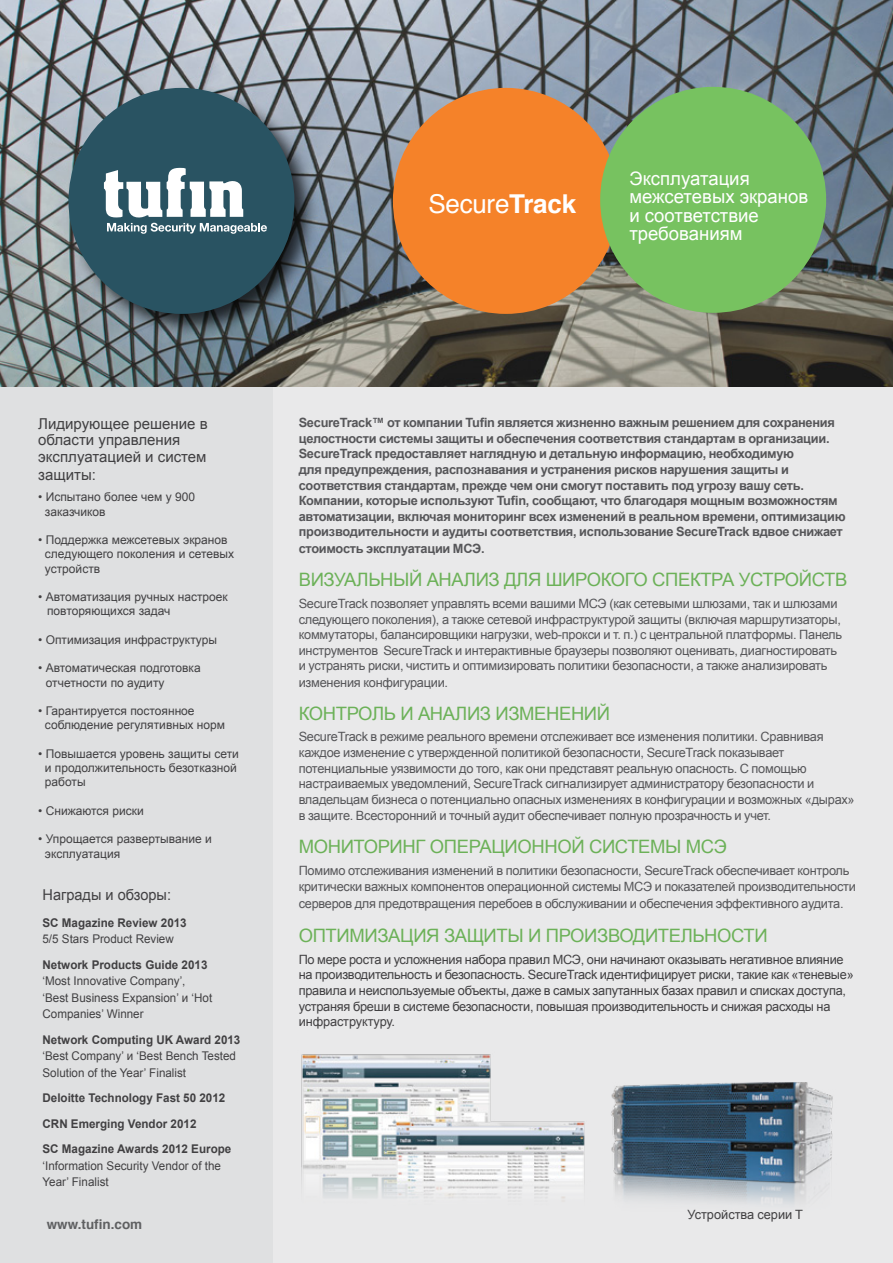
<style>
.page{position:relative;width:893px;height:1263px;background:#e9e9ea}
.page>*{position:absolute;margin:0;border:0;box-sizing:border-box;transform-origin:0 0}
.t1{font:25.95px "Helvetica";letter-spacing:-.01em;color:#fff}
.t2{font:18.6px/18.6px "Arial";color:#fff}
.t3{font:18.45px "Arial";letter-spacing:-.02em;color:#6cb158}
.t4{font:15px/16.5px "Arial";color:#414042}
.t5{font:700 13.5px "Helvetica";color:#5f6062}
.t6{font:12.75px/15.6px "Arial";letter-spacing:-.02em;color:#565659}
.t7{font:700 12.75px/15.6px "Arial";letter-spacing:-.02em;color:#565659}
.t8{font:12.75px/15.6px "Arial";letter-spacing:-.02em;color:#414042}
.t9{font:12.75px "Arial";color:#414042}
.t10{font:12px/14.2px "Arial";color:#414042}
.t11{font:700 12px/25.5px "Arial";color:#414042}
.s1{font-weight:700}
</style>
<div class="page">
<img style="left:0;top:0;width:893px;height:387px">
<div style="left:393px;top:88px;width:226px;height:226px;background:#f58229;border-radius:50%"></div>
<div style="left:600px;top:87px;width:226px;height:226px;background:#77c260;border-radius:50%"></div>
<div style="left:65px;top:84px;width:254px;height:254px;background:#000;opacity:.75"></div>
<div style="left:68px;top:88px;width:226px;height:226px;background:#295362;border-radius:50%"></div>
<svg style="left:104px;top:168px;width:163px;height:66px"></svg>
<div style="left:0;top:387px;width:272px;height:876px;background:#dfe0e1"></div>
<img style="left:301px;top:1054px;width:284px;height:144px">
<img style="left:611px;top:1082px;width:222px;height:122px">
<h1 class="t1" style="left:428px;top:184px;width:149px">Secure<span class="s1">Track</span></h1>
<h2 class="t2" style="left:629px;top:169px;width:180px">Эксплуатация межсетевых экранов и соответствие требованиям</h2>
<p class="t4" style="left:38px;top:415px;width:171px">Лидирующее решение в области управления эксплуатацией и систем</p>
<p class="t4" style="left:38px;top:466px;width:59px">защиты:</p>
<p class="t10" style="left:45px;top:490px;width:152px;text-indent:-7px">• Испытано более чем у 900 заказчиков</p>
<p class="t10" style="left:45px;top:533px;width:191px;text-indent:-7px">• Поддержка межсетевых экранов следующего поколения и сетевых устройств</p>
<p class="t10" style="left:47px;top:590px;width:182px;text-indent:-9px">• Автоматизация ручных настроек повторяющихся задач</p>
<p class="t10" style="left:38px;top:633px;width:180px">• Оптимизация инфраструктуры</p>
<p class="t10" style="left:46px;top:661px;width:156px;text-indent:-8px">• Автоматическая подготовка отчетности по аудиту</p>
<p class="t10" style="left:45px;top:704px;width:182px;text-indent:-7px">• Гарантируется постоянное соблюдение регулятивных норм</p>
<p class="t10" style="left:45px;top:747px;width:195px;text-indent:-7px">• Повышается уровень защиты сети и продолжительность безотказной работы</p>
<p class="t10" style="left:38px;top:804px;width:107px">• Снижаются риски</p>
<p class="t10" style="left:45px;top:832px;width:168px;text-indent:-7px">• Упрощается развертывание и эксплуатация</p>
<p class="t4" style="left:43px;top:886px;width:130px">Награды и обзоры:</p>
<p class="t11" style="left:43px;top:910px;width:146px">SC Magazine Review 2013</p>
<p class="t10" style="left:43px;top:932px;width:133px">5/5 Stars Product Review</p>
<p class="t11" style="left:43px;top:952px;width:166px">Network Products Guide 2013</p>
<p class="t10" style="left:43px;top:973px;width:171px;line-height:16.5px">‘Most Innovative Company ,‘ ‘Best Business Expansion и’ ‘Hot<br>Companies’ Winner</p>
<p class="t11" style="left:43px;top:1027px;width:199px">Network Computing UK Award 2013</p>
<p class="t10" style="left:43px;top:1048px;width:195px;line-height:16.5px">‘Best Company и’ ‘Best Bench Tested<br>Solution of the Year’ Finalist</p>
<p class="t11" style="left:43px;top:1086px;width:190px">Deloitte Technology Fast 50 2012<br>CRN Emerging Vendor 2012<br>SC Magazine Awards 2012 Europe</p>
<p class="t10" style="left:43px;top:1157px;width:180px;line-height:16.5px">‘Information Security Vendor of the<br>Year’ Finalist</p>
<p class="t5" style="left:47px;top:1214px;width:97px">www.tufin.com</p>
<p class="t7" style="left:299px;top:415px;width:548px">SecureTrack™ от компании Tufin является жизненно важным решением для сохранения целостности системы защиты и обеспечения соответствия стандартам в организации.<br>SecureTrack предоставляет наглядную и детальную информацию, необходимую<br>для предупреждения, распознавания и устранения рисков нарушения защиты и соответствия стандартам, прежде чем они смогут поставить под угрозу вашу сеть.<br>Компании, которые используют Tufin, сообщают, что благодаря мощным возможностям автоматизации, включая мониторинг всех изменений в реальном времени, оптимизацию производительности и аудиты соответствия, использование SecureTrack вдвое снижает</p>
<p class="t7" style="left:299px;top:542px;width:187px">стоимость эксплуатации МСЭ.</p>
<h3 class="t3" style="left:299px;top:568px;width:550px">ВИЗУАЛЬНЫЙ АНАЛИЗ ДЛЯ ШИРОКОГО СПЕКТРА УСТРОЙСТВ</h3>
<p class="t6" style="left:299px;top:596px;width:545px">SecureTrack позволяет управлять всеми вашими МСЭ (как сетевыми шлюзами, так и шлюзами следующего поколения а,) также сетевой инфраструктурой защиты (включая маршрутизаторы, коммутаторы, балансировщики нагрузки, web-прокси с) .п. ти центральной платформы. Панель инструментов SecureTrack и интерактивные браузеры позволяют оценивать, диагностировать и устранять риски, чистить и оптимизировать политики безопасности а, также анализировать</p>
<p class="t6" style="left:299px;top:675px;width:151px">изменения конфигурации.</p>
<h3 class="t3" style="left:299px;top:701px;width:313px">КОНТРОЛЬ И АНАЛИЗ ИЗМЕНЕНИЙ</h3>
<p class="t6" style="left:299px;top:729px;width:557px">SecureTrack в режиме реального времени отслеживает все изменения политики. Сравнивая каждое изменение с утвержденной политикой безопасности, SecureTrack показывает потенциальные уязвимости до того, как они представят реальную опасность С. помощью настраиваемых уведомлений, SecureTrack сигнализирует администратору безопасности и владельцам бизнеса о потенциально опасных изменениях в конфигурации и возможных «дырах« в защите. Всесторонний и точный аудит обеспечивает полную прозрачность и учет.</p>
<h3 class="t3" style="left:299px;top:835px;width:430px">МОНИТОРИНГ ОПЕРАЦИОННОЙ СИСТЕМЫ МСЭ</h3>
<p class="t6" style="left:299px;top:863px;width:559px">Помимо отслеживания изменений в политики безопасности, SecureTrack обеспечивает контроль критически важных компонентов операционной системы МСЭ и показателей производительности</p>
<p class="t6" style="left:299px;top:895px;width:546px">серверов для предотвращения перебоев в обслуживании и обеспечения эффективного аудита.</p>
<h3 class="t3" style="left:299px;top:923px;width:471px">ОПТИМИЗАЦИЯ ЗАЩИТЫ И ПРОИЗВОДИТЕЛЬНОСТИ</h3>
<p class="t8" style="left:299px;top:952px;width:557px">По мере роста и усложнения набора правил МСЭ, они начинают оказывать негативное влияние на производительность и безопасность. SecureTrack идентифицирует риски, такие как «теневые« правила и неиспользуемые объекты, даже в самых запутанных базах правил и списках доступа, устраняя бреши в системе безопасности, повышая производительность и снижая расходы на инфраструктуру.</p>
<p class="t9" style="left:687px;top:1206px;width:117px">Устройства серии T</p>
</div>
